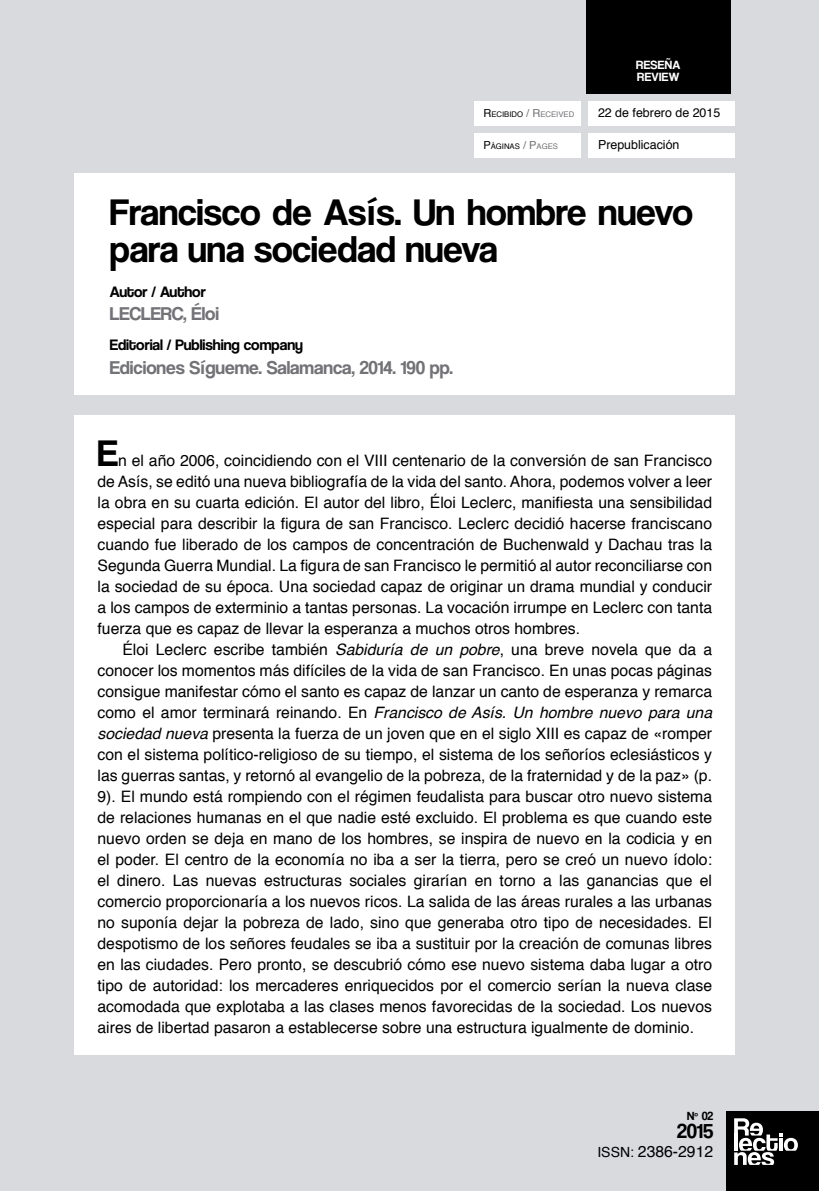
<style>
.page{position:relative;width:819px;height:1191px;background:#d8dade}
.page>*{position:absolute;margin:0;border:0;box-sizing:border-box;transform-origin:0 0}
.t1{font:38.5px/36.8px "Coolvetica Rg";color:#000}
.t2{font:21px "Coolvetica Rg";color:#000}
.t3{font:19.25px "Coolvetica Rg";color:#727277}
.t4{font:15.75px/21px "Helvetica";color:#000;text-align:justify}
.t5{font:15.75px "Coolvetica Rg";color:#000}
.t6{font:12.42px "Helvetica";color:#000}
.t7{font:12.42px "Coolvetica Rg";letter-spacing:.03em;color:#fff}
.t8{font:12.42px "Coolvetica Rg";color:#fff}
.t9{font:12.25px "Coolvetica Rg";color:#000}
.t10{font:7.7px "Helvetica";color:#000}
.s1{font-size:11.03px}
.s2{font-size:11.03px;color:#727277}
.s3{color:#727277}
.s4{font-style:italic}
.s5{font-size:14px}
</style>
<div class="page">
<div style="left:726px;top:1111px;width:93px;height:80px;background:#000"></div>
<svg style="left:734px;top:1118px;width:63px;height:46px"></svg>
<div style="left:74px;top:173px;width:660px;height:222px;background:#fff"></div>
<div style="left:74px;top:415px;width:660px;height:639px;background:#fff"></div>
<div style="left:588px;top:102px;width:146px;height:24px;background:#fff"></div>
<div style="left:588px;top:133px;width:146px;height:25px;background:#fff"></div>
<div style="left:474px;top:102px;width:107px;height:24px;background:#fff"></div>
<div style="left:474px;top:133px;width:107px;height:25px;background:#fff"></div>
<div style="left:586px;top:0;width:145px;height:94px;background:#000"></div>
<p class="t10" style="left:483px;top:109px;width:92px"><span class="s1">R</span>ECIBIDO <span class="s2">/ R</span><span class="s3">ECEIVED</span></p>
<p class="t10" style="left:483px;top:140px;width:76px"><span class="s1">P</span>ÁGINAS <span class="s2">/ P</span><span class="s3">AGES</span></p>
<p class="t7" style="left:636px;top:57px;width:46px">RESEÑA</p>
<p class="t8" style="left:637px;top:69px;width:44px">REVIEW</p>
<p class="t6" style="left:598px;top:103px;width:124px">22 de febrero de 2015</p>
<p class="t6" style="left:598px;top:135px;width:83px">Prepublicación</p>
<h1 class="t1" style="left:110px;top:194px;width:584px">Francisco de Asís. Un hombre nuevo para una sociedad nueva</h1>
<p class="t3" style="left:110px;top:302px;width:111px">Leclerc, Éloi</p>
<p class="t5" style="left:110px;top:282px;width:97px">Autor / Author</p>
<p class="t5" style="left:110px;top:336px;width:195px">Editorial / Publishing company</p>
<p class="t3" style="left:110px;top:356px;width:344px">Ediciones Sígueme. Salamanca, 2014. 190 pp.</p>
<h1 class="t1" style="left:98px;top:434px;width:21px">E</h1>
<p class="t4" style="left:97px;top:450px;width:616px;text-indent:21px">n el año 2006, coincidiendo con el VIII centenario de la conversión de san Francisco de Asís, se editó una nueva bibliografía de la vida del santo. Ahora, podemos volver a leer la obra en su cuarta edición. El autor del libro, Éloi Leclerc, manifiesta una sensibilidad especial para describir la figura de san Francisco. Leclerc decidió hacerse franciscano cuando fue liberado de los campos de concentración de Buchenwald y Dachau tras la Segunda Guerra Mundial. La figura de san Francisco le permitió al autor reconciliarse con la sociedad de su época. Una sociedad capaz de originar un drama mundial y conducir a los campos de exterminio a tantas personas. La vocación irrumpe en Leclerc con tanta fuerza que es capaz de llevar la esperanza a muchos otros hombres.</p>
<p class="t4" style="left:97px;top:639px;width:616px;text-indent:25px">Éloi Leclerc escribe también <span class="s4">Sabiduría de un pobre</span>, una breve novela que da a conocer los momentos más difíciles de la vida de san Francisco. En unas pocas páginas consigue manifestar cómo el santo es capaz de lanzar un canto de esperanza y remarca como el amor terminará reinando. En <span class="s4">Francisco de Asís. Un hombre nuevo para una sociedad nueva</span> presenta la fuerza de un joven que en el siglo XIII es capaz de «romper con el sistema político-religioso de su tiempo, el sistema de los señoríos eclesiásticos y las guerras santas, y retornó al evangelio de la pobreza, de la fraternidad y de la paz» (p.<br>9). El mundo está rompiendo con el régimen feudalista para buscar otro nuevo sistema de relaciones humanas en el que nadie esté excluido. El problema es que cuando este nuevo orden se deja en mano de los hombres, se inspira de nuevo en la codicia y en el poder. El centro de la economía no iba a ser la tierra, pero se creó un nuevo ídolo: el dinero. Las nuevas estructuras sociales girarían en torno a las ganancias que el comercio proporcionaría a los nuevos ricos. La salida de las áreas rurales a las urbanas no suponía dejar la pobreza de lado, sino que generaba otro tipo de necesidades. El despotismo de los señores feudales se iba a sustituir por la creación de comunas libres en las ciudades. Pero pronto, se descubrió cómo ese nuevo sistema daba lugar a otro tipo de autoridad: los mercaderes enriquecidos por el comercio serían la nueva clase acomodada que explotaba a las clases menos favorecidas de la sociedad. Los nuevos aires de libertad pasaron a establecerse sobre una estructura igualmente de dominio.</p>
<p class="t9" style="left:687px;top:1108px;width:28px">Nº 02</p>
<h2 class="t2" style="left:677px;top:1118px;width:38px">2015</h2>
<p class="t4" style="left:597px;top:1141px;width:117px"><span class="s5">ISSN:</span> 2386-2912</p>
</div>
